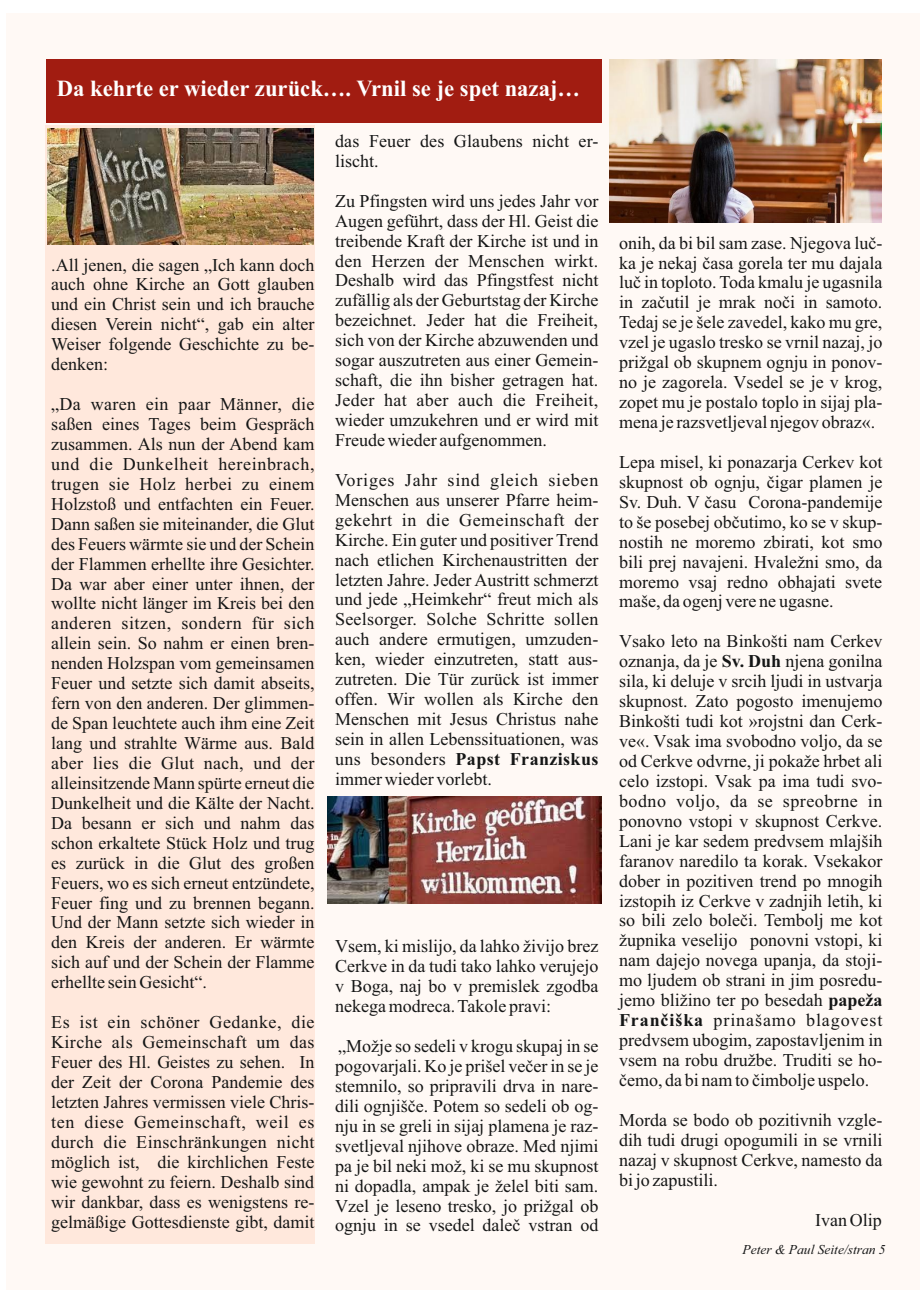
<style>
.page{position:relative;width:920px;height:1290px;background:#fff}
.page>*{position:absolute;margin:0;border:0;box-sizing:border-box;transform-origin:0 0}
.t1{font:700 23.1px "Times New Roman";color:#fff}
.t2{font:18px/20px "Times New Roman";color:#151616;text-align:justify}
.t3{font:italic 13.5px "Times New Roman";color:#151616}
.s1{font-weight:700}
</style>
<div class="page">
<div style="left:7px;top:13px;width:913px;height:1277px;background:#fff9f5"></div>
<div style="left:45px;top:125px;width:270px;height:1119px;background:#ffe8dc"></div>
<div style="left:47px;top:59px;width:555px;height:63px;background:#a11c11"></div>
<img style="left:609px;top:59px;width:272px;height:163px">
<img style="left:47px;top:129px;width:267px;height:115px">
<img style="left:327px;top:797px;width:275px;height:107px">
<p class="t1" style="left:57px;top:81px;width:525px">Da kehrte er wieder zurück…. Vrnil se je spet nazaj…</p>
<p class="t2" style="left:51px;top:256px;width:265px">.All jenen, die sagen „Ich kann doch auch ohne Kirche an Gott glauben und ein Christ sein und ich brauche diesen Verein nicht“, gab ein alter Weiser folgende Geschichte zu be&shy;denken:</p>
<p class="t2" style="left:51px;top:396px;width:265px">„Da waren ein paar Männer, die saßen eines Tages beim Gespräch zusammen. Als nun der Abend kam und die Dunkelheit hereinbrach, trugen sie Holz herbei zu einem Holzstoß und entfachten ein Feuer.<br>Dann saßen sie miteinander, die Glut des Feuers wärmte sie und der Schein der Flammen erhellte ihre Gesichter.<br>Da war aber einer unter ihnen, der wollte nicht länger im Kreis bei den anderen sitzen, sondern für sich allein sein. So nahm er einen bren&shy;nenden Holzspan vom gemeinsamen Feuer und setzte sich damit abseits, fern von den anderen. Der glimmen&shy;de Span leuchtete auch ihm eine Zeit lang und strahlte Wärme aus. Bald aber lies die Glut nach, und der alleinsitzende Mann spürte erneut die Dunkelheit und die Kälte der Nacht.<br>Da besann er sich und nahm das schon erkaltete Stück Holz und trug es zurück in die Glut des großen Feuers, wo es sich erneut entzündete, Feuer fing und zu brennen begann.<br>Und der Mann setzte sich wieder in den Kreis der anderen. Er wärmte sich auf und der Schein der Flamme erhellte sein Gesicht“.</p>
<p class="t2" style="left:51px;top:1014px;width:265px">Es ist ein schöner Gedanke, die Kirche als Gemeinschaft um das Feuer des Hl. Geistes zu sehen. In der Zeit der Corona Pandemie des letzten Jahres vermissen viele Chris&shy;ten diese Gemeinschaft, weil es durch die Einschränkungen nicht möglich ist, die kirchlichen Feste wie gewohnt zu feiern. Deshalb sind wir dankbar, dass es wenigstens re&shy;gelmäßige Gottesdienste gibt, damit</p>
<p class="t2" style="left:335px;top:133px;width:265px">das Feuer des Glaubens nicht er&shy;lischt.</p>
<p class="t2" style="left:335px;top:192px;width:265px">Zu Pfingsten wird uns jedes Jahr vor Augen geführt, dass der Hl. Geist die treibende Kraft der Kirche ist und in den Herzen der Menschen wirkt.<br>Deshalb wird das Pfingstfest nicht zufällig als der Geburtstag der Kirche bezeichnet. Jeder hat die Freiheit, sich von der Kirche abzuwenden und sogar auszutreten aus einer Gemein&shy;schaft, die ihn bisher getragen hat.<br>Jeder hat aber auch die Freiheit, wieder umzukehren und er wird mit Freude wieder aufgenommen.</p>
<p class="t2" style="left:335px;top:472px;width:265px">Voriges Jahr sind gleich sieben Menschen aus unserer Pfarre heim&shy;gekehrt in die Gemeinschaft der Kirche. Ein guter und positiver Trend nach etlichen Kirchenaustritten der letzten Jahre. Jeder Austritt schmerzt und jede „Heimkehr“ freut mich als Seelsorger. Solche Schritte sollen auch andere ermutigen, umzuden&shy;ken, wieder einzutreten, statt aus&shy;zutreten. Die Tür zurück ist immer offen. Wir wollen als Kirche den Menschen mit Jesus Christus nahe sein in allen Lebenssituationen, was uns besonders <span class="s1">Papst Franziskus </span>immer wieder vorlebt.</p>
<p class="t2" style="left:335px;top:938px;width:265px">Vsem, ki mislijo, da lahko živijo brez Cerkve in da tudi tako lahko verujejo v Boga, naj bo v premislek zgodba nekega modreca. Takole pravi:</p>
<p class="t2" style="left:335px;top:1038px;width:265px">„Možje so sedeli v krogu skupaj in se pogovarjali. Ko je prišel večer in se je stemnilo, so pripravili drva in nare&shy;dili ognjišče. Potem so sedeli ob og&shy;nju in se greli in sijaj plamena je raz&shy;svetljeval njihove obraze. Med njimi pa je bil neki mož, ki se mu skupnost ni dopadla, ampak je želel biti sam.<br>Vzel je leseno tresko, jo prižgal ob ognju in se vsedel daleč vstran od</p>
<p class="t2" style="left:619px;top:234px;width:265px">onih, da bi bil sam zase. Njegova luč&shy;ka je nekaj časa gorela ter mu dajala luč in toploto. Toda kmalu je ugasnila in začutil je mrak noči in samoto.<br>Tedaj se je šele zavedel, kako mu gre, vzel je ugaslo tresko se vrnil nazaj, jo prižgal ob skupnem ognju in ponov&shy;no je zagorela. Vsedel se je v krog, zopet mu je postalo toplo in sijaj pla&shy;mena je razsvetljeval njegov obraz«.</p>
<p class="t2" style="left:619px;top:454px;width:265px">Lepa misel, ki ponazarja Cerkev kot skupnost ob ognju, čigar plamen je Sv. Duh. V času Corona-pandemije to še posebej občutimo, ko se v skup&shy;nostih ne moremo zbirati, kot smo bili prej navajeni. Hvaležni smo, da moremo vsaj redno obhajati svete maše, da ogenj vere ne ugasne.</p>
<p class="t2" style="left:619px;top:633px;width:265px">Vsako leto na Binkošti nam Cerkev oznanja, da je <span class="s1">Sv. Duh</span> njena gonilna sila, ki deluje v srcih ljudi in ustvarja skupnost. Zato pogosto imenujemo Binkošti tudi kot »rojstni dan Cerk&shy;ve«. Vsak ima svobodno voljo, da se od Cerkve odvrne, ji pokaže hrbet ali celo izstopi. Vsak pa ima tudi svo&shy;bodno voljo, da se spreobrne in ponovno vstopi v skupnost Cerkve.<br>Lani je kar sedem predvsem mlajših faranov naredilo ta korak. Vsekakor dober in pozitiven trend po mnogih izstopih iz Cerkve v zadnjih letih, ki so bili zelo boleči. Tembolj me kot župnika veselijo ponovni vstopi, ki nam dajejo novega upanja, da stoji&shy;mo ljudem ob strani in jim posredu&shy;jemo bližino ter po besedah <span class="s1">papeža Frančiška</span> prinašamo blagovest predvsem ubogim, zapostavljenim in vsem na robu družbe. Truditi se ho&shy;čemo, da bi nam to čimbolje uspelo.</p>
<p class="t2" style="left:619px;top:1111px;width:265px">Morda se bodo ob pozitivnih vzgle&shy;dih tudi drugi opogumili in se vrnili nazaj v skupnost Cerkve, namesto da bi jo zapustili.</p>
<p class="t2" style="left:815px;top:1211px;width:68px">Ivan Olip</p>
<p class="t3" style="left:742px;top:1244px;width:145px">Peter &amp; Paul Seite/stran 5</p>
</div>
